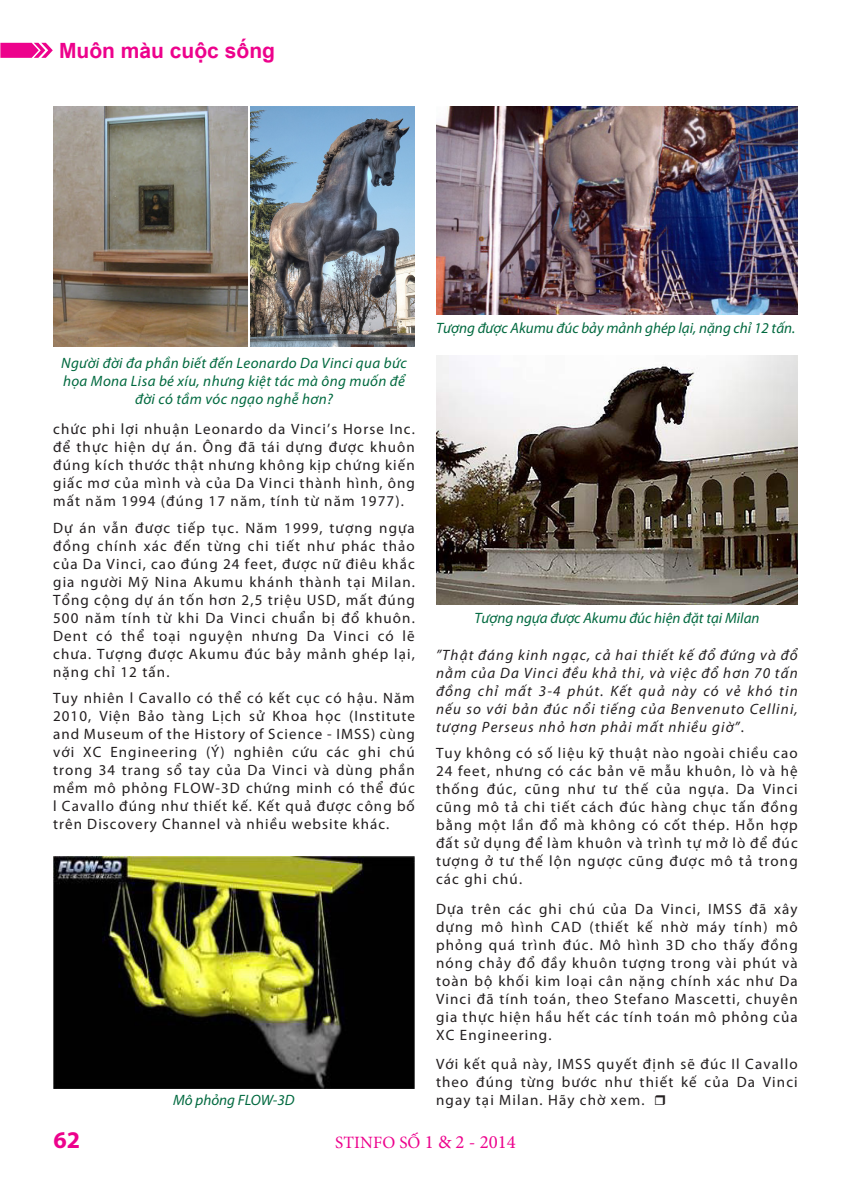
<style>
.page{position:relative;width:851px;height:1191px;background:#fff}
.page>*{position:absolute;margin:0;border:0;box-sizing:border-box;transform-origin:0 0}
.t1{font:700 24px "Myriad Pro";color:#ed028c}
.t2{font:700 21px "Arial";color:#ed028c}
.t3{font:17.25px "Minion Pro";letter-spacing:.01em;color:#ed028c}
.t4{font:15px/18px "Myriad Pro";letter-spacing:.075em;color:#231f20;text-align:justify}
.t5{font:italic 15px/18px "Myriad Pro";letter-spacing:.075em;color:#231f20;text-align:justify}
.t6{font:italic 15px/18px "Myriad Pro";letter-spacing:.025em;color:#00693f;text-align:center}
.t7{font:italic 15px "Myriad Pro";color:#00693f}
.s1{font-style:normal}
.s2{font-size:18.75px}
</style>
<div class="page">
<svg style="left:0;top:43px;width:53px;height:15px"></svg>
<img style="left:250px;top:106px;width:165px;height:241px">
<img style="left:53px;top:857px;width:362px;height:231px">
<img style="left:53px;top:106px;width:194px;height:241px">
<img style="left:436px;top:356px;width:361px;height:249px">
<img style="left:436px;top:106px;width:361px;height:208px">
<h2 class="t2" style="left:59px;top:37px;width:217px">Muôn màu cuộc sống</h2>
<p class="t6" style="left:61px;top:353px;width:347px">Người đời đa phần biết đến Leonardo Da Vinci qua bức họa Mona Lisa bé xíu, nhưng kiệt tác mà ông muốn để đời có tầm vóc ngạo nghễ hơn?</p>
<p class="t4" style="left:53px;top:420px;width:363px">chức phi lợi nhuận Leonardo da Vinci’s Horse Inc. để thực hiện dự án. Ông đã tái dựng được khuôn đúng kích thước thật nhưng không kịp chứng kiến giấc mơ của mình và của Da Vinci thành hình, ông mất năm 1994 (đúng 17 năm, tính từ năm 1977).</p>
<p class="t4" style="left:53px;top:518px;width:363px">Dự án vẫn được tiếp tục. Năm 1999, tượng ngựa đồng chính xác đến từng chi tiết như phác thảo của Da Vinci, cao đúng 24 feet, được nữ điêu khắc gia người Mỹ Nina Akumu khánh thành tại Milan.<br>Tổng cộng dự án tốn hơn 2,5 triệu USD, mất đúng 500 năm tính từ khi Da Vinci chuẩn bị đổ khuôn.<br>Dent có thể toại nguyện nhưng Da Vinci có lẽ chưa. Tượng được Akumu đúc bảy mảnh ghép lại, nặng chỉ 12 tấn.</p>
<p class="t4" style="left:53px;top:689px;width:363px">Tuy nhiên l Cavallo có thể có kết cục có hậu. Năm 2010, Viện Bảo tàng Lịch sử Khoa học (Institute and Museum of the History of Science - IMSS) cùng với XC Engineering (Ý) nghiên cứu các ghi chú trong 34 trang sổ tay của Da Vinci và dùng phần mềm mô phỏng FLOW-3D chứng minh có thể đúc l Cavallo đúng như thiết kế. Kết quả được công bố trên Discovery Channel và nhiều website khác.</p>
<p class="t7" style="left:173px;top:1091px;width:123px">Mô phỏng FLOW-3D</p>
<p class="t7" style="left:436px;top:318px;width:360px">Tượng được Akumu đúc bảy mảnh ghép lại, nặng chỉ 12 tấn.</p>
<p class="t7" style="left:474px;top:608px;width:286px">Tượng ngựa được Akumu đúc hiện đặt tại Milan</p>
<p class="t5" style="left:436px;top:645px;width:363px">”Thật đáng kinh ngạc, cả hai thiết kế đổ đứng và đổ nằm của Da Vinci đều khả thi, và việc đổ hơn 70 tấn đồng chỉ mất 3-4 phút. Kết quả này có vẻ khó tin nếu so với bản đúc nổi tiếng của Benvenuto Cellini, tượng Perseus nhỏ hơn phải mất nhiều giờ”<span class="s1">.</span></p>
<p class="t4" style="left:436px;top:744px;width:363px">Tuy không có số liệu kỹ thuật nào ngoài chiều cao 24 feet, nhưng có các bản vẽ mẫu khuôn, lò và hệ thống đúc, cũng như tư thế của ngựa. Da Vinci cũng mô tả chi tiết cách đúc hàng chục tấn đồng bằng một lần đổ mà không có cốt thép. Hỗn hợp đất sử dụng để làm khuôn và trình tự mở lò để đúc tượng ở tư thế lộn ngược cũng được mô tả trong các ghi chú.</p>
<p class="t4" style="left:436px;top:899px;width:363px">Dựa trên các ghi chú của Da Vinci, IMSS đã xây dựng mô hình CAD (thiết kế nhờ máy tính) mô phỏng quá trình đúc. Mô hình 3D cho thấy đồng nóng chảy đổ đầy khuôn tượng trong vài phút và toàn bộ khối kim loại cân nặng chính xác như Da Vinci đã tính toán, theo Stefano Mascetti, chuyên gia thực hiện hầu hết các tính toán mô phỏng của XC Engineering.</p>
<p class="t4" style="left:436px;top:1055px;width:363px">Với kết quả này, IMSS quyết định sẽ đúc Il Cavallo theo đúng từng bước như thiết kế của Da Vinci ngay tại Milan. Hãy chờ xem.</p>
<p class="t1" style="left:53px;top:1124px;width:28px">62</p>
<p class="t3" style="left:335px;top:1131px;width:182px">STINFO SỐ <span class="s2">1 &amp; 2 - 2014</span></p>
</div>
